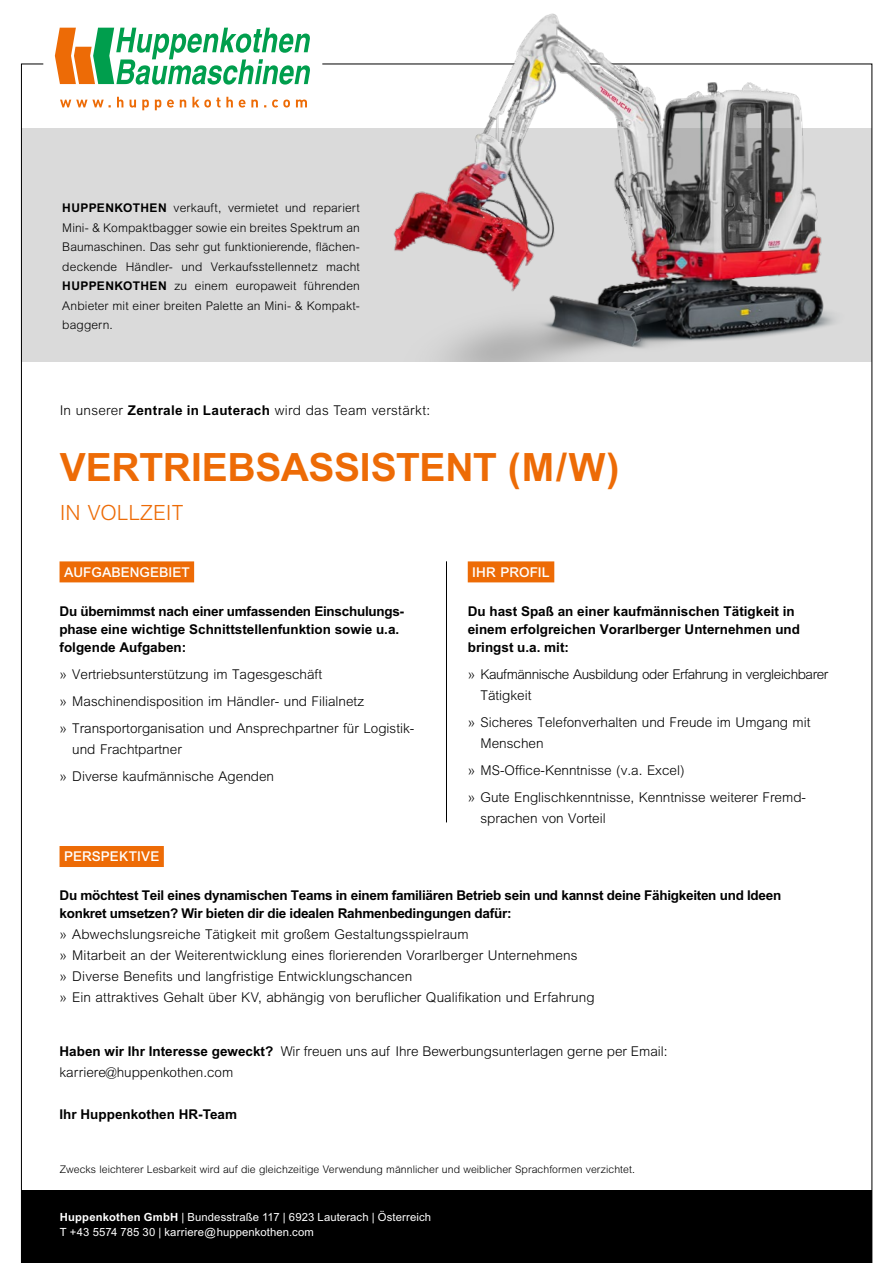
<style>
.page{position:relative;width:893px;height:1263px;background:#fff}
.page>*{position:absolute;margin:0;border:0;box-sizing:border-box;transform-origin:0 0}
.t1{font:700 39px "M Arial";letter-spacing:-.005em;color:#ed6b06}
.t2{font:300 21px "M Arial";color:#ed6b06}
.t3{font:300 13.5px/21px "M Arial";color:#000}
.t4{font:700 13.5px/18px "M Arial";color:#000}
.t5{font:700 13.5px/18px "M Arial";letter-spacing:-.02em;color:#000}
.t6{font:300 13.5px/21px "Arial MT Std";color:#000}
.t7{font:300 13.5px/21px "M Arial";letter-spacing:-.03em;color:#000}
.t8{font:500 13.5px "M Arial";color:#fff}
.t9{font:700 13.5px "Arial MT Std";color:#000}
.t10{font:300 12px/19.5px "M Arial";letter-spacing:.01em;color:#000;text-align:justify}
.t11{font:11.25px/15px "M Arial";letter-spacing:.01em;color:#fff}
.t12{font:300 10.5px "M Arial";letter-spacing:.005em;color:#000}
.s1{font-weight:700}
</style>
<div class="page">
<div style="left:21px;top:128px;width:851px;height:233px;background:#dadada"></div>
<svg style="left:21px;top:64px;width:23px;height:1199px"></svg>
<div style="left:22px;top:1190px;width:850px;height:73px;background:#000"></div>
<svg style="left:55px;top:28px;width:255px;height:57px"></svg>
<svg style="left:60px;top:97px;width:247px;height:13px"></svg>
<img style="left:380px;top:13px;width:492px;height:348px">
<div style="left:60px;top:846px;width:104px;height:21px;background:#ed6b06"></div>
<div style="left:60px;top:561px;width:134px;height:21px;background:#ed6b06"></div>
<div style="left:468px;top:561px;width:86px;height:21px;background:#ed6b06"></div>
<hr style="left:446px;top:561px;width:1px;height:261px;background:#000">
<p class="t10" style="left:62px;top:198px;width:299px"><span class="s1">HUPPENKOTHEN</span> verkauft, vermietet und repariert Mini- &amp; Kompaktbagger sowie ein breites Spektrum an Baumaschinen. Das sehr gut funktionierende, flächen&shy;deckende Händler- und Verkaufsstellennetz macht <span class="s1">HUPPENKOTHEN</span> zu einem europaweit führenden Anbieter mit einer breiten Palette an Mini- &amp; Kompakt&shy;baggern.</p>
<p class="t3" style="left:60px;top:399px;width:372px">In unserer <span class="s1">Zentrale in Lauterach</span> wird das Team verstärkt:</p>
<h1 class="t1" style="left:60px;top:444px;width:561px">VERTRIEBSASSISTENT (M/W)</h1>
<h2 class="t2" style="left:60px;top:500px;width:125px">IN VOLLZEIT</h2>
<p class="t8" style="left:64px;top:564px;width:127px">AUFGABENGEBIET</p>
<p class="t4" style="left:60px;top:602px;width:346px">Du übernimmst nach einer umfassenden Einschulungs&shy;phase eine wichtige Schnittstellenfunktion sowie u.a. folgende Aufgaben:</p>
<p class="t3" style="left:60px;top:660px;width:356px;line-height:27px">» Vertriebsunterstützung im Tagesgeschäft<br>» Maschinendisposition im Händler- und Filialnetz<br>» Transportorganisation und Ansprechpartner für Logistik-</p>
<p class="t3" style="left:60px;top:735px;width:216px;line-height:27px;text-indent:13px">und Frachtpartner<br>» Diverse kaufmännische Agenden</p>
<p class="t8" style="left:472px;top:564px;width:79px">IHR PROFIL</p>
<p class="t4" style="left:468px;top:602px;width:334px">Du hast Spaß an einer kaufmännischen Tätigkeit in einem erfolgreichen Vorarlberger Unternehmen und bringst u.a. mit:</p>
<p class="t7" style="left:480px;top:663px;width:349px;text-indent:-13px">» Kaufmännische Ausbildung oder Erfahrung in vergleichbarer<br>Tätigkeit</p>
<p class="t3" style="left:480px;top:711px;width:332px;text-indent:-13px">» Sicheres Telefonverhalten und Freude im Umgang mit<br>Menschen</p>
<p class="t3" style="left:468px;top:756px;width:339px;line-height:27px">» MS-Office-Kenntnisse (v.a. Excel)<br>» Gute Englischkenntnisse, Kenntnisse weiterer Fremd-</p>
<p class="t3" style="left:480px;top:807px;width:127px">sprachen von Vorteil</p>
<p class="t8" style="left:64px;top:849px;width:97px">PERSPEKTIVE</p>
<p class="t5" style="left:60px;top:886px;width:723px">Du möchtest Teil eines dynamischen Teams in einem familiären Betrieb sein und kannst deine Fähigkeiten und Ideen konkret umsetzen? Wir bieten dir die idealen Rahmenbedingungen dafür:</p>
<p class="t3" style="left:60px;top:924px;width:537px">» Abwechslungsreiche Tätigkeit mit großem Gestaltungsspielraum<br>» Mitarbeit an der Weiterentwicklung eines florierenden Vorarlberger Unternehmens<br>» Diverse Benefits und langfristige Entwicklungschancen<br>» Ein attraktives Gehalt über KV, abhängig von beruflicher Qualifikation und Erfahrung</p>
<p class="t6" style="left:60px;top:1041px;width:610px"><span class="s1">Haben wir Ihr Interesse geweckt?</span> Wir freuen uns auf Ihre Bewerbungsunterlagen gerne per Email: karriere@huppenkothen.com</p>
<p class="t9" style="left:60px;top:1106px;width:179px">Ihr Huppenkothen HR-Team</p>
<p class="t12" style="left:60px;top:1164px;width:577px">Zwecks leichterer Lesbarkeit wird auf die gleichzeitige Verwendung männlicher und weiblicher Sprachformen verzichtet.</p>
<p class="t11" style="left:60px;top:1209px;width:373px"><span class="s1">Huppenkothen GmbH</span> | Bundesstraße 117 | 6923 Lauterach | Österreich<br>T +43 5574 785 30 | karriere@huppenkothen.com</p>
</div>
